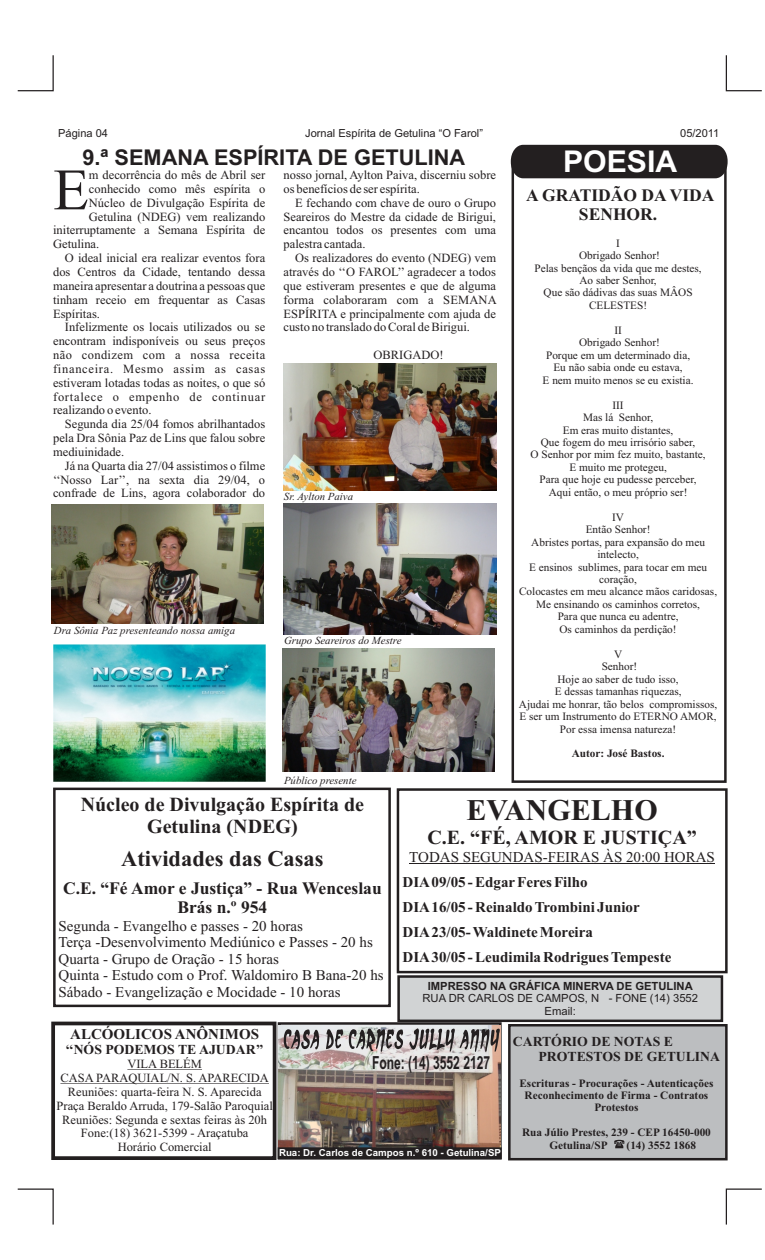
<style>
.page{position:relative;width:765px;height:1260px;background:#fff}
.page>*{position:absolute;margin:0;border:0;box-sizing:border-box;transform-origin:0 0}
.t1{font:58.62px "Times New Roman";color:#231f20}
.t2{font:700 30px "Times New Roman";color:#231f20}
.t3{font:700 30px "Arial";color:#fff}
.t4{font:700 22.5px "Times New Roman";color:#231f20}
.t5{font:700 21.75px "Arial";color:#231f20}
.t6{font:700 20px/22.1px "Times New Roman";color:#231f20;text-align:center}
.t7{font:700 18px "Arial";color:#231f20;scale:.67 1}
.t8{font:700 17.5px/19.4px "Times New Roman";color:#231f20;text-align:center}
.t9{font:15px/16.6px "Times New Roman";color:#231f20}
.t10{font:700 15px/24.9px "Times New Roman";color:#231f20}
.t11{font:700 13.75px/15.2px "Times New Roman";color:#231f20}
.t12{font:12.5px/13.9px "Times New Roman";color:#231f20;text-align:justify}
.t13{font:11.25px/12.5px "Times New Roman";color:#231f20;text-align:center}
.t14{font:700 11.25px/12.5px "Times New Roman";color:#231f20;text-align:center}
.t15{font:11.25px/12.6px "Arial";color:#231f20;text-align:center}
.t16{font:700 11.25px "Arial";color:#231f20}
.t17{font:11.12px "Arial";color:#231f20}
.t18{font:italic 10.75px "Times New Roman";color:#231f20}
.t19{font:700 9.75px "Arial";color:#fff}
</style>
<div class="page">
<div style="left:397px;top:788px;width:331px;height:185px;border:3px solid #231f20"></div>
<svg style="left:725px;top:55px;width:37px;height:37px"></svg>
<svg style="left:17px;top:55px;width:37px;height:37px"></svg>
<svg style="left:17px;top:1188px;width:37px;height:37px"></svg>
<svg style="left:725px;top:1188px;width:37px;height:37px"></svg>
<div style="left:51px;top:1022px;width:225px;height:138px;border:4px solid #231f20"></div>
<svg style="left:53px;top:787px;width:338px;height:221px"></svg>
<hr style="left:409px;top:863px;width:306px;height:1px;background:#231f20">
<div style="left:512px;top:160px;width:215px;height:623px;border:3px solid #231f20"></div>
<svg style="left:510px;top:144px;width:218px;height:36px;background:#363334"></svg>
<img style="left:53px;top:644px;width:213px;height:138px">
<hr style="left:127px;top:1069px;width:75px;height:1px;background:#231f20">
<hr style="left:60px;top:1083px;width:209px;height:1px;background:#231f20">
<img style="left:52px;top:505px;width:211px;height:118px">
<img style="left:284px;top:364px;width:212px;height:127px">
<img style="left:283px;top:504px;width:213px;height:130px">
<img style="left:282px;top:649px;width:213px;height:123px">
<svg style="left:276px;top:974px;width:452px;height:187px;background:#aca8a6"></svg>
<p class="t17" style="left:58px;top:129px;width:51px">Página 04</p>
<p class="t17" style="left:305px;top:129px;width:179px">Jornal Espírita de Getulina “O Farol”</p>
<p class="t17" style="left:680px;top:129px;width:41px">05/2011</p>
<h3 class="t5" style="left:82px;top:149px;width:384px">9.ª SEMANA ESPÍRITA DE GETULINA</h3>
<h1 class="t1" style="left:53px;top:169px;width:37px">E</h1>
<p class="t12" style="left:89px;top:169px;width:178px">m decorrência do mês de Abril ser</p>
<p class="t12" style="left:284px;top:169px;width:214px">nosso jornal, Aylton Paiva, discerniu sobre</p>
<p class="t12" style="left:89px;top:183px;width:178px">conhecido como mês espírita o</p>
<p class="t12" style="left:284px;top:183px;width:138px">os benefícios de ser espírita.</p>
<p class="t12" style="left:89px;top:197px;width:178px">Núcleo de Divulgação Espírita de</p>
<p class="t12" style="left:295px;top:197px;width:202px">E fechando com chave de ouro o Grupo</p>
<p class="t12" style="left:89px;top:211px;width:178px">Getulina (NDEG) vem realizando</p>
<p class="t12" style="left:284px;top:211px;width:214px">Seareiros do Mestre da cidade de Birigui,</p>
<p class="t12" style="left:53px;top:225px;width:214px">initerruptamente a Semana Espírita de</p>
<p class="t12" style="left:284px;top:225px;width:214px">encantou todos os presentes com uma</p>
<p class="t12" style="left:53px;top:238px;width:48px">Getulina.</p>
<p class="t12" style="left:284px;top:238px;width:84px">palestra cantada.</p>
<p class="t12" style="left:65px;top:252px;width:202px">O ideal inicial era realizar eventos fora</p>
<p class="t12" style="left:295px;top:252px;width:202px">Os realizadores do evento (NDEG) vem</p>
<p class="t12" style="left:53px;top:266px;width:214px">dos Centros da Cidade, tentando dessa</p>
<p class="t12" style="left:284px;top:266px;width:214px">através do ‘‘O FAROL’’ agradecer a todos</p>
<p class="t12" style="left:53px;top:280px;width:214px">maneira apresentar a doutrina a pessoas que</p>
<p class="t12" style="left:284px;top:280px;width:214px">que estiveram presentes e que de alguma</p>
<p class="t12" style="left:53px;top:294px;width:214px">tinham receio em frequentar as Casas</p>
<p class="t12" style="left:284px;top:294px;width:215px">forma colaboraram com a SEMANA</p>
<p class="t12" style="left:53px;top:308px;width:48px">Espíritas.</p>
<p class="t12" style="left:284px;top:308px;width:214px">ESPÍRITA e principalmente com ajuda de</p>
<p class="t12" style="left:65px;top:321px;width:202px">Infelizmente os locais utilizados ou se</p>
<p class="t12" style="left:284px;top:321px;width:188px">custo no translado do Coral de Birigui.</p>
<p class="t12" style="left:53px;top:335px;width:214px">encontram indisponíveis ou seus preços não condizem com a nossa receita</p>
<p class="t12" style="left:374px;top:349px;width:72px">OBRIGADO!</p>
<p class="t12" style="left:53px;top:363px;width:214px">financeira. Mesmo assim as casas estiveram lotadas todas as noites, o que só fortalece o empenho de continuar realizando o evento.</p>
<p class="t12" style="left:53px;top:418px;width:214px;text-indent:12px">Segunda dia 25/04 fomos abrilhantados pela Dra Sônia Paz de Lins que falou sobre mediuinidade.</p>
<p class="t12" style="left:53px;top:460px;width:214px;text-indent:12px">Já na Quarta dia 27/04 assistimos o filme ‘‘Nosso Lar’’, na sexta dia 29/04, o confrade de Lins, agora colaborador do</p>
<p class="t18" style="left:284px;top:493px;width:71px">Sr. Aylton Paiva</p>
<p class="t18" style="left:54px;top:626px;width:183px">Dra Sônia Paz presenteando nossa amiga</p>
<p class="t18" style="left:284px;top:637px;width:119px">Grupo Seareiros do Mestre</p>
<p class="t18" style="left:284px;top:776px;width:74px">Público presente</p>
<h2 class="t3" style="left:563px;top:150px;width:116px">POESIA</h2>
<h3 class="t8" style="left:526px;top:187px;width:190px">A GRATIDÃO DA VIDA<br>SENHOR.</h3>
<p class="t13" style="left:535px;top:238px;width:169px">I<br>Obrigado Senhor!<br>Pelas bençãos da vida que me destes,<br>Ao saber Senhor,<br>Que são dádivas das suas MÂOS<br>CELESTES!</p>
<p class="t13" style="left:543px;top:325px;width:152px">II<br>Obrigado Senhor!<br>Porque em um determinado dia,<br>Eu não sabia onde eu estava,<br>E nem muito menos se eu existia.</p>
<p class="t13" style="left:531px;top:400px;width:176px">III<br>Mas lá Senhor,<br>Em eras muito distantes,<br>Que fogem do meu irrisório saber,<br>O Senhor por mim fez muito, bastante,<br>E muito me protegeu,<br>Para que hoje eu pudesse perceber,<br>Aqui então, o meu próprio ser!</p>
<p class="t13" style="left:519px;top:512px;width:200px">IV<br>Então Senhor!<br>Abristes portas, para expansão do meu intelecto,<br>E ensinos sublimes, para tocar em meu coração,<br>Colocastes em meu alcance mãos caridosas,<br>Me ensinando os caminhos corretos,<br>Para que nunca eu adentre,<br>Os caminhos da perdição!</p>
<p class="t13" style="left:519px;top:649px;width:200px">V<br>Senhor!<br>Hoje ao saber de tudo isso,<br>E dessas tamanhas riquezas,<br>Ajudai me honrar, tão belos compromissos,<br>E ser um Instrumento do ETERNO AMOR,<br>Por essa imensa natureza!</p>
<p class="t14" style="left:572px;top:749px;width:94px">Autor: José Bastos.</p>
<h3 class="t6" style="left:81px;top:795px;width:285px">Núcleo de Divulgação Espírita de<br>Getulina (NDEG)</h3>
<h3 class="t4" style="left:121px;top:851px;width:204px">Atividades das Casas</h3>
<h3 class="t8" style="left:63px;top:880px;width:320px">C.E. “Fé Amor e Justiça” - Rua Wenceslau<br>Brás n.º 954</h3>
<p class="t9" style="left:59px;top:919px;width:327px">Segunda - Evangelho e passes - 20 horas<br>Terça -Desenvolvimento Mediúnico e Passes - 20 hs Quarta - Grupo de Oração - 15 horas<br>Quinta - Estudo com o Prof. Waldomiro B Bana-20 hs Sábado - Evangelização e Mocidade - 10 horas</p>
<h2 class="t2" style="left:467px;top:800px;width:193px">EVANGELHO</h2>
<h3 class="t6" style="left:427px;top:829px;width:271px">C.E. “FÉ, AMOR E JUSTIÇA”</h3>
<p class="t9" style="left:409px;top:850px;width:307px">TODAS SEGUNDAS-FEIRAS ÀS 20:00 HORAS</p>
<p class="t10" style="left:403px;top:871px;width:270px">DIA09/05 -EdgarFeres Filho<br>DIA16/05 -Reinaldo Trombini Junior DIA23/05-Waldinete Moreira<br>DIA30/05 -Leudimila Rodrigues Tempeste</p>
<p class="t16" style="left:428px;top:982px;width:267px">IMPRESSO NA GRÁFICA MINERVA DE GETULINA</p>
<p class="t15" style="left:422px;top:993px;width:277px">RUA DR CARLOS DE CAMPOS, N - FONE (14) 3552<br>Email:</p>
<p class="t10" style="left:70px;top:1023px;width:190px">ALCÓOLICOS ANÔNIMOS</p>
<p class="t11" style="left:66px;top:1043px;width:200px">‘‘NÓS PODEMOS TE AJUDAR’’</p>
<p class="t12" style="left:57px;top:1058px;width:218px;text-align:center">VILA BELÉM<br>CASA PARAQUIAL/N. S. APARECIDA<br>Reuniões: quarta-feira N. S. Aparecida<br>Praça Beraldo Arruda, 179-Salão Paroquial<br>Reuniões: Segunda e sextas feiras às 20h<br>Fone:(18) 3621-5399 - Araçatuba<br>Horário Comercial</p>
<h3 class="t7" style="left:372px;top:1056px;width:178px">Fone: (14) 3552 2127</h3>
<p class="t19" style="left:279px;top:1149px;width:223px">Rua: Dr. Carlos de Campos n.º 610 - Getulina/SP</p>
<p class="t11" style="left:539px;top:1035px;width:183px;text-indent:-26px">CARTÓRIO DE NOTAS E<br>PROTESTOS DE GETULINA</p>
<p class="t14" style="left:519px;top:1078px;width:196px">Escrituras - Procurações - Autenticações<br>Reconhecimento de Firma - Contratos<br>Protestos</p>
<p class="t14" style="left:549px;top:1128px;width:163px;text-align:left;text-indent:-27px">Rua Júlio Prestes, 239 - CEP 16450-000<br>Getulina/SP</p>
<p class="t14" style="left:627px;top:1140px;width:71px">(14) 3552 1868</p>
</div>
